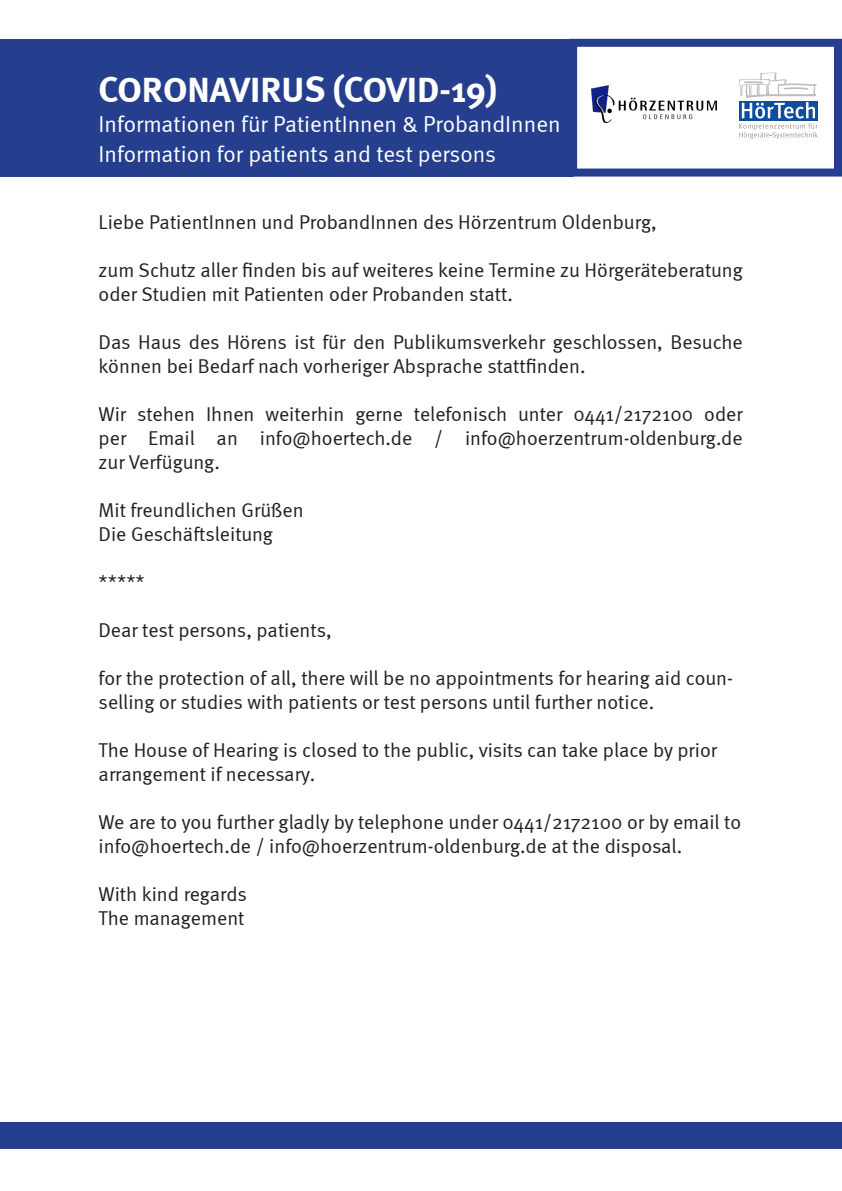
<style>
.page{position:relative;width:842px;height:1191px;background:#fff}
.page>*{position:absolute;margin:0;border:0;box-sizing:border-box;transform-origin:0 0}
.Head{font:700 36px "Meta";color:#fff}
.Head-2{font:23px/30px "Meta Normal";color:#fff}
.t1{font:20px/24px "Meta Normal";color:#231f20}
</style>
<div class="page">
<div style="left:0;top:39px;width:573px;height:137px;background:#253f8e"></div>
<div style="left:0;top:1122px;width:842px;height:27px;background:#253f8e"></div>
<div style="left:569px;top:39px;width:273px;height:137px;border:8px solid #253f8e"></div>
<svg style="left:739px;top:73px;width:79px;height:66px"></svg>
<img style="left:591px;top:86px;width:126px;height:37px">
<p class="Head" style="left:99px;top:68px;width:400px">CORONAVIRUS (COVID-19)</p>
<p class="Head-2" style="left:99px;top:109px;width:463px">Informationen für PatientInnen &amp; ProbandInnen<br>Information for patients and test persons</p>
<p class="t1" style="left:99px;top:210px;width:559px">Liebe PatientInnen und ProbandInnen des Hörzentrum Oldenburg,</p>
<p class="t1" style="left:99px;top:258px;width:646px">zum Schutz aller finden bis auf weiteres keine Termine zu Hörgeräteberatung oder Studien mit Patienten oder Probanden statt.</p>
<p class="t1" style="left:99px;top:330px;width:646px">Das Haus des Hörens ist für den Publikumsverkehr geschlossen, Besuche können bei Bedarf nach vorheriger Absprache stattfinden.</p>
<p class="t1" style="left:99px;top:402px;width:646px;text-align:justify">Wir stehen Ihnen weiterhin gerne telefonisch unter 0441/2172100 oder per Email an info@hoertech.de / info@hoerzentrum-oldenburg.de zur Verfügung.</p>
<p class="t1" style="left:99px;top:498px;width:207px">Mit freundlichen Grüßen</p>
<p class="t1" style="left:99px;top:522px;width:176px">Die Geschäftsleitung</p>
<p class="t1" style="left:99px;top:570px;width:48px">*****</p>
<p class="t1" style="left:99px;top:618px;width:235px">Dear test persons, patients,</p>
<p class="t1" style="left:99px;top:666px;width:636px">for the protection of all, there will be no appointments for hearing aid coun&shy;selling or studies with patients or test persons until further notice.</p>
<p class="t1" style="left:99px;top:738px;width:620px">The House of Hearing is closed to the public, visits can take place by prior arrangement if necessary.</p>
<p class="t1" style="left:99px;top:810px;width:644px">We are to you further gladly by telephone under 0441/2172100 or by email to info@hoertech.de / info@hoerzentrum-oldenburg.de at the disposal.</p>
<p class="t1" style="left:99px;top:882px;width:150px">With kind regards</p>
<p class="t1" style="left:99px;top:906px;width:147px">The management</p>
</div>
